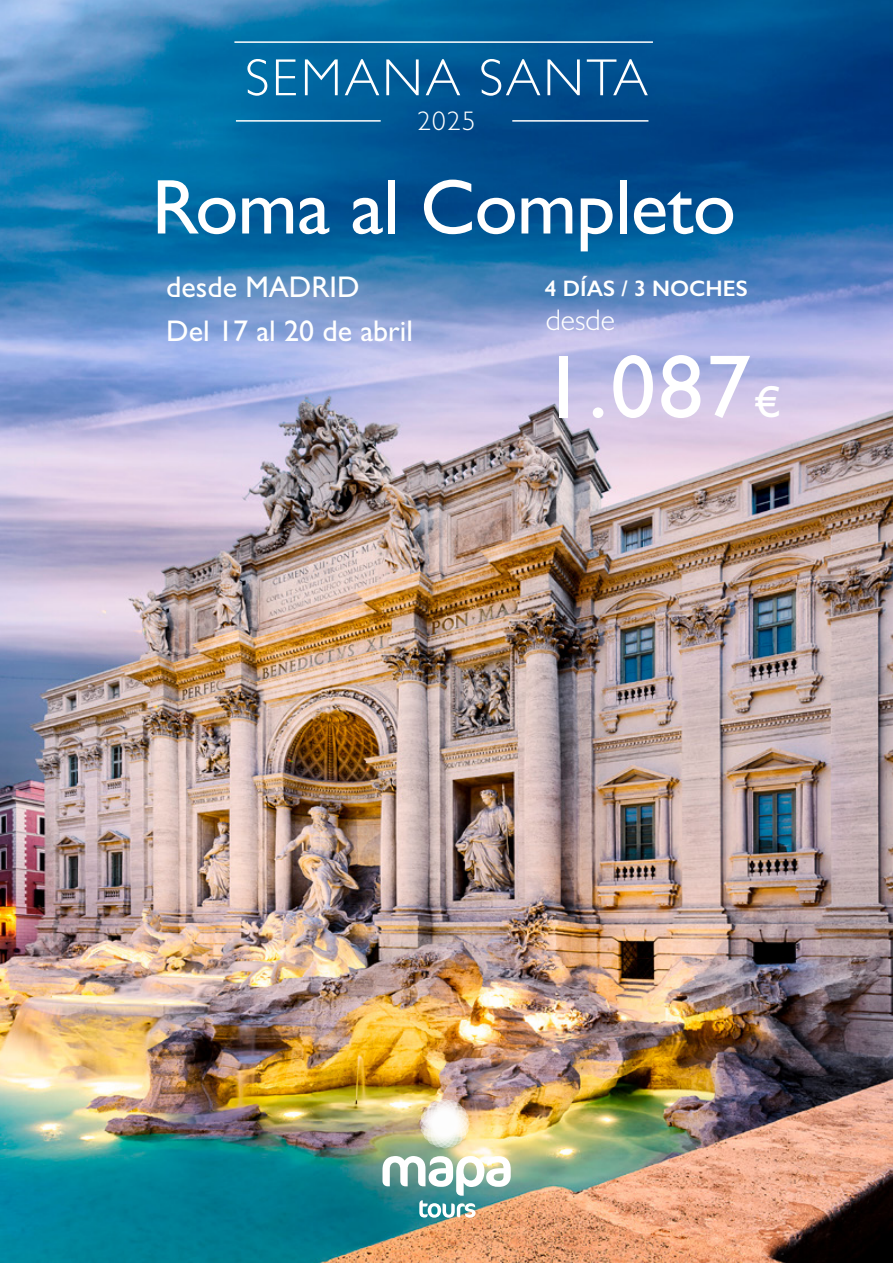
<style>
.page{position:relative;width:893px;height:1263px;background:#fff}
.page>*{position:absolute;margin:0;border:0;box-sizing:border-box;transform-origin:0 0}
.t1{font:500 90px "Gill Sans";color:#fff}
.t2{font:500 78px "Gill Sans";letter-spacing:-.01em;color:#fff}
.t3{font:300 52.5px "Gill Sans";letter-spacing:.05em;color:#fff}
.t4{font:500 30px/44.5px "Gill Sans";color:#fff}
.t5{font:300 30px "Gill Sans";color:#fff}
.t6{font:300 27px "Gill Sans";color:#fff}
.t7{font:600 22.5px "Gill Sans";color:#fff}
.s1{font-size:45px}
</style>
<div class="page">
<img style="left:0;top:0;width:893px;height:1263px">
<svg style="left:421px;top:1100px;width:48px;height:47px"></svg>
<img style="left:382px;top:1156px;width:129px;height:62px">
<hr style="left:236px;top:120px;width:145px;height:2px;background:#fff">
<hr style="left:512px;top:120px;width:136px;height:2px;background:#fff">
<hr style="left:234px;top:41px;width:419px;height:2px;background:#fff">
<h3 class="t3" style="left:245px;top:46px;width:405px">SEMANA SANTA</h3>
<p class="t6" style="left:417px;top:104px;width:60px">2025</p>
<h2 class="t2" style="left:152px;top:161px;width:586px">Roma al Completo</h2>
<p class="t4" style="left:166px;top:264px;width:248px">desde MADRID<br>Del 17 al 20 de abril</p>
<h1 class="t1" style="left:540px;top:333px;width:242px">1.087<span class="s1">€</span></h1>
<p class="t7" style="left:545px;top:275px;width:204px">4 DÍAS / 3 NOCHES</p>
<p class="t5" style="left:546px;top:302px;width:71px">desde</p>
</div>
